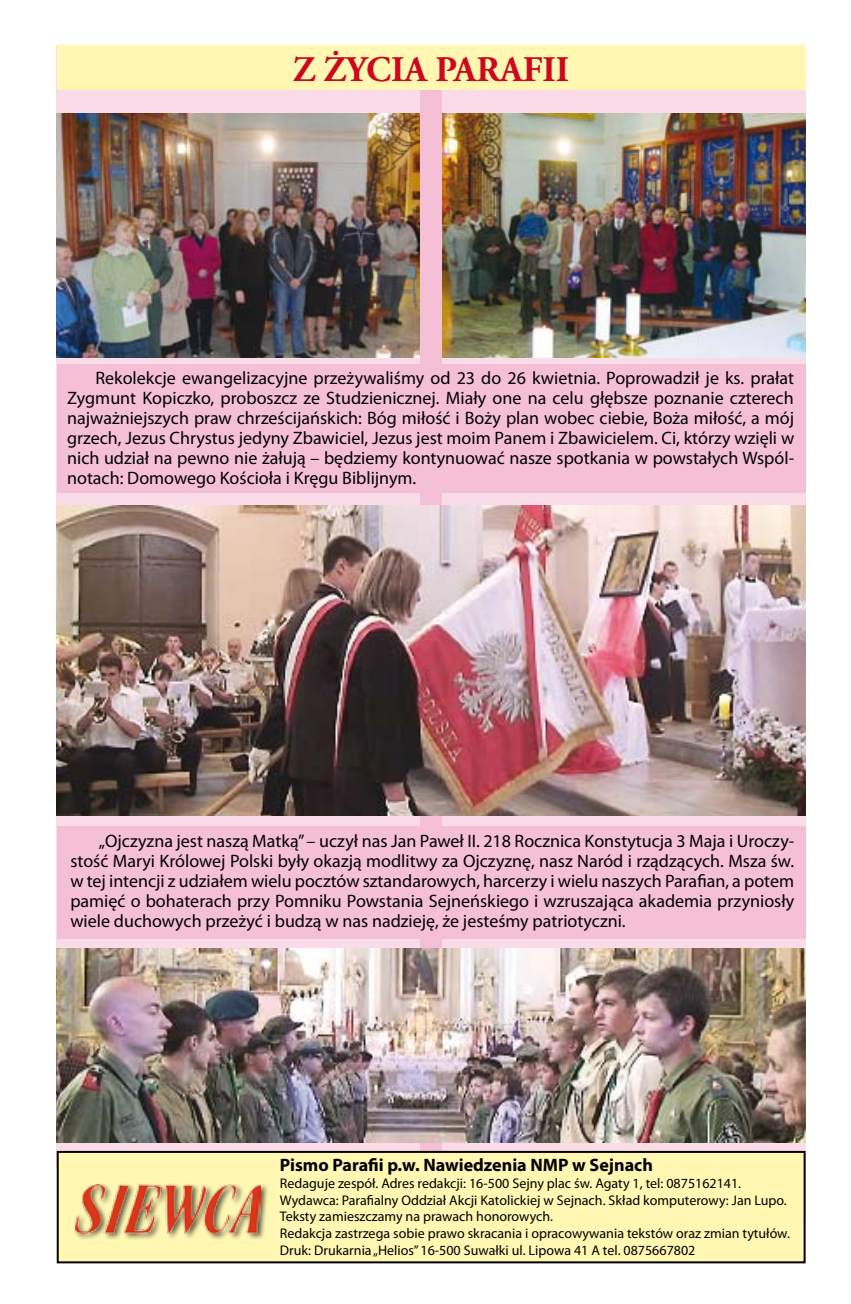
<style>
.page{position:relative;width:851px;height:1304px;background:#fff}
.page>*{position:absolute;margin:0;border:0;box-sizing:border-box;transform-origin:0 0}
.t1{font:700 36px "Adobe Garamond Pro";color:#cc071e}
.t2{font:18px/20px "Myriad Pro";color:#000;text-align:justify}
.t3{font:700 18px "Myriad Pro";color:#000}
.t4{font:14px/16.8px "Myriad Pro";color:#000}
</style>
<div class="page">
<div style="left:388px;top:45px;width:84px;height:1123px;background:#f5bfd6"></div>
<div style="left:442px;top:45px;width:363px;height:1174px;background:#fadce9"></div>
<div style="left:57px;top:45px;width:363px;height:1123px;background:#fadce9"></div>
<div style="left:57px;top:45px;width:748px;height:45px;background:#fff7b2"></div>
<div style="left:58px;top:1152px;width:746px;height:110px;background:#fff7b2"></div>
<div style="left:57px;top:1151px;width:748px;height:112px;border:2px solid #000"></div>
<div style="left:73px;top:1182px;width:196px;height:59px;background:#000;opacity:.6"></div>
<img style="left:76px;top:1185px;width:185px;height:48px">
<div style="left:57px;top:365px;width:748px;height:128px;background:#f5bfd6"></div>
<img style="left:57px;top:113px;width:363px;height:244px">
<img style="left:442px;top:113px;width:363px;height:244px">
<div style="left:57px;top:826px;width:748px;height:112px;background:#f5bfd6"></div>
<img style="left:57px;top:949px;width:748px;height:194px">
<img style="left:57px;top:506px;width:748px;height:309px">
<h1 class="t1" style="left:293px;top:48px;width:277px">Z ŻYCIA PARAFII</h1>
<p class="t2" style="left:67px;top:368px;width:728px;text-indent:28px">Rekolekcje ewangelizacyjne przeżywaliśmy od 23 do 26 kwietnia. Poprowadził je ks. prałat Zygmunt Kopiczko, proboszcz ze Studzienicznej. Miały one na celu głębsze poznanie czterech najważniejszych praw chrześcijańskich: Bóg miłość i Boży plan wobec ciebie, Boża miłość, a mój grzech, Jezus Chrystus jedyny Zbawiciel, Jezus jest moim Panem i Zbawicielem. Ci, którzy wzięli w nich udział na pewno nie żałują – będziemy kontynuować nasze spotkania w powstałych Wspól&shy;notach: Domowego Kościoła i Kręgu Biblijnym.</p>
<p class="t2" style="left:70px;top:831px;width:725px;text-indent:28px">„Ojczyzna jest naszą Matką” – uczył nas Jan Paweł II. 218 Rocznica Konstytucja 3 Maja i Uroczy&shy;stość Maryi Królowej Polski były okazją modlitwy za Ojczyznę, nasz Naród i rządzących. Msza św. w tej intencji z udziałem wielu pocztów sztandarowych, harcerzy i wielu naszych Parafian, a potem pamięć o bohaterach przy Pomniku Powstania Sejneńskiego i wzruszająca akademia przyniosły wiele duchowych przeżyć i budzą w nas nadzieję, że jesteśmy patriotyczni.</p>
<p class="t3" style="left:280px;top:1153px;width:374px">Pismo Parafii p.w. Nawiedzenia NMP w Sejnach</p>
<p class="t4" style="left:280px;top:1174px;width:511px">Redaguje zespół. Adres redakcji: 16-500 Sejny plac św. Agaty 1, tel: 0875162141.<br>Wydawca: Parafialny Oddział Akcji Katolickiej w Sejnach. Skład komputerowy: Jan Lupo.<br>Teksty zamieszczamy na prawach honorowych.<br>Redakcja zastrzega sobie prawo skracania i opracowywania tekstów oraz zmian tytułów.<br>Druk: Drukarnia „Helios” 16-500 Suwałki ul. Lipowa 41 A tel. 0875667802</p>
</div>
